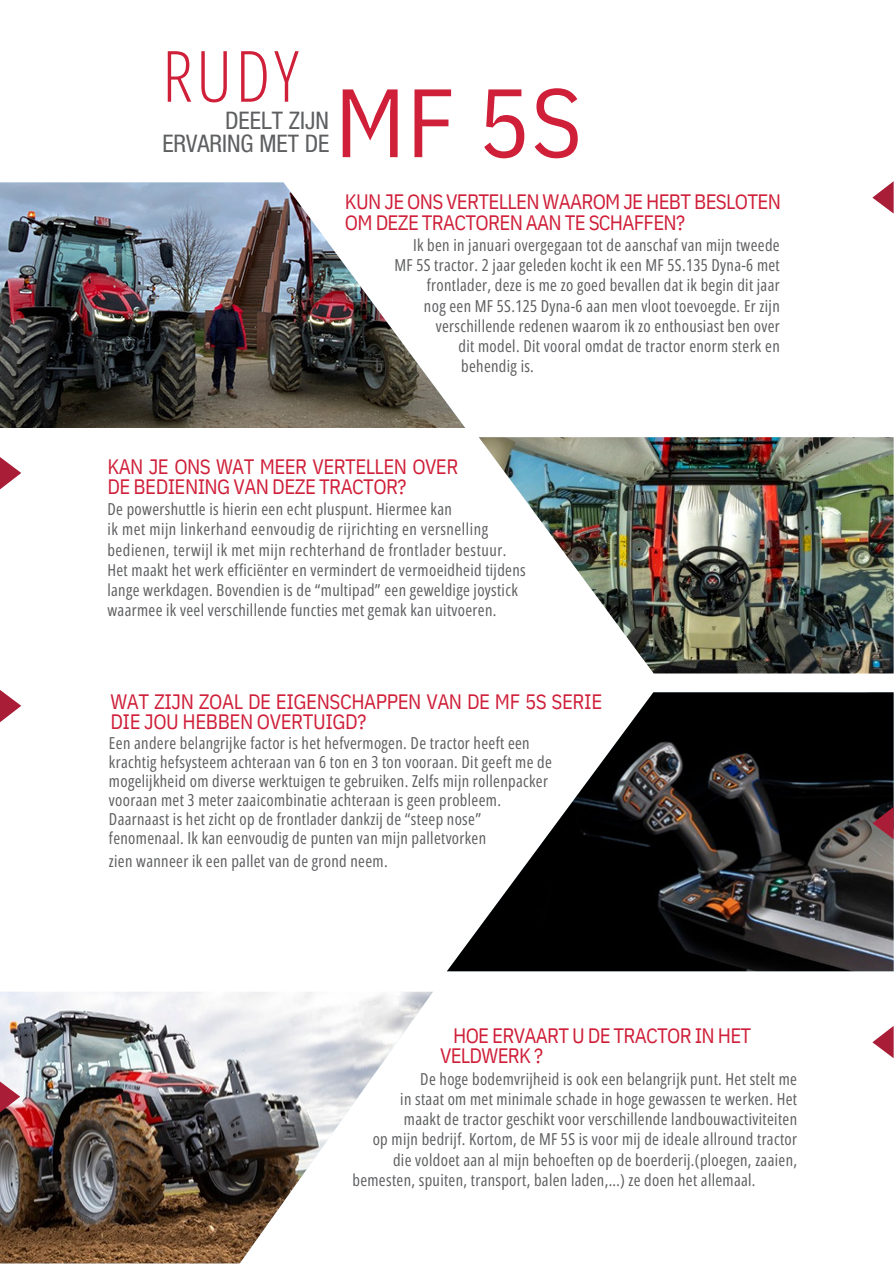
<style>
.page{position:relative;width:894px;height:1264px;background:#fff}
.page>*{position:absolute;margin:0;border:0;box-sizing:border-box;transform-origin:0 0}
.t1{font:96.9px "IBM Plex Sans Cond";color:#cf1f39}
.t2{font:300 70.8px "Open Sans Condensed";color:#cf1f39}
.t3{font:condensed 24.3px/23.7px "Helvetica Neue LT Pro";color:#5e5f61;text-align:right}
.t4{font:20.85px/20.2px "IBM Plex Sans Cond";letter-spacing:-.03em;color:#cf1f39}
.t5{font:16.5px/20.2px "Open Sans Condensed";letter-spacing:.02em;color:#5e5f61}
</style>
<div class="page">
<img style="left:0;top:991px;width:433px;height:272px">
<img style="left:447px;top:692px;width:446px;height:279px">
<img style="left:479px;top:437px;width:414px;height:236px">
<img style="left:0;top:182px;width:465px;height:246px">
<svg style="left:0;top:457px;width:21px;height:32px"></svg>
<svg style="left:0;top:690px;width:21px;height:32px"></svg>
<svg style="left:0;top:1081px;width:20px;height:31px"></svg>
<svg style="left:872px;top:181px;width:21px;height:32px"></svg>
<svg style="left:872px;top:806px;width:21px;height:33px"></svg>
<svg style="left:872px;top:1026px;width:21px;height:32px"></svg>
<p class="t2" style="left:162px;top:26px;width:138px">RUDY</p>
<p class="t3" style="left:162px;top:112px;width:168px">DEELT ZIJN<br>ERVARING MET DE</p>
<p class="t1" style="left:334px;top:58px;width:249px">MF 5S</p>
<p class="t4" style="left:345px;top:191px;width:437px">KUN JE ONS VERTELLEN WAAROM JE HEBT BESLOTEN<br>OM DEZE TRACTOREN AAN TE SCHAFFEN?</p>
<h3 class="t5" style="left:394px;top:234px;width:387px;text-align:right">Ik ben in januari overgegaan tot de aanschaf van mijn tweede<br>MF 5S tractor. 2 jaar geleden kocht ik een MF 5S.135 Dyna-6 met frontlader, deze is me zo goed bevallen dat ik begin dit jaar</h3>
<p class="t5" style="left:424px;top:295px;width:357px;text-align:right">nog een MF 5S.125 Dyna-6 aan men vloot toevoegde. Er zijn verschillende redenen waarom ik zo enthousiast ben over</p>
<p class="t5" style="left:458px;top:336px;width:322px">dit model. Dit vooral omdat de tractor enorm sterk en</p>
<p class="t5" style="left:375px;top:356px;width:9px">b</p>
<p class="t5" style="left:461px;top:356px;width:74px">behendig is.</p>
<p class="t4" style="left:107px;top:456px;width:352px">KAN JE ONS WAT MEER VERTELLEN OVER<br>DE BEDIENING VAN DEZE TRACTOR?</p>
<p class="t5" style="left:107px;top:498px;width:346px">De powershuttle is hierin een echt pluspunt. Hiermee kan</p>
<h3 class="t5" style="left:107px;top:519px;width:400px">ik met mijn linkerhand eenvoudig de rijrichting en versnelling bedienen, terwijl ik met mijn rechterhand de frontlader bestuur.</h3>
<p class="t5" style="left:107px;top:559px;width:419px">Het maakt het werk efficiënter en vermindert de vermoeidheid tijdens lange werkdagen. Bovendien is de “multipad” een geweldige joystick waarmee ik veel verschillende functies met gemak kan uitvoeren.</p>
<p class="t4" style="left:110px;top:691px;width:493px">WAT ZIJN ZOAL DE EIGENSCHAPPEN VAN DE MF 5S SERIE<br>DIE JOU HEBBEN OVERTUIGD?</p>
<p class="t5" style="left:109px;top:732px;width:444px;line-height:19.2px">Een andere belangrijke factor is het hefvermogen. De tractor heeft een krachtig hefsysteem achteraan van 6 ton en 3 ton vooraan. Dit geeft me de mogelijkheid om diverse werktuigen te gebruiken. Zelfs mijn rollenpacker vooraan met 3 meter zaaicombinatie achteraan is geen probleem.<br>Daarnaast is het zicht op de frontlader dankzij de “steep nose” fenomenaal. Ik kan eenvoudig de punten van mijn palletvorken</p>
<p class="t5" style="left:109px;top:850px;width:280px">zien wanneer ik een pallet van de grond neem.</p>
<p class="t4" style="left:440px;top:1025px;width:313px;text-indent:13px">HOE ERVAART U DE TRACTOR IN HET<br>VELDWERK ?</p>
<p class="t5" style="left:420px;top:1068px;width:378px">De hoge bodemvrijheid is ook een belangrijk punt. Het stelt me</p>
<h3 class="t5" style="left:400px;top:1088px;width:398px">in staat om met minimale schade in hoge gewassen te werken. Het</h3>
<p class="t5" style="left:404px;top:1108px;width:394px">maakt de tractor geschikt voor verschillende landbouwactiviteiten</p>
<p class="t5" style="left:372px;top:1128px;width:426px">op mijn bedrijf. Kortom, de MF 5S is voor mij de ideale allround tractor</p>
<p class="t5" style="left:393px;top:1149px;width:405px">die voldoet aan al mijn behoeften op de boerderij.(ploegen, zaaien,</p>
<p class="t5" style="left:352px;top:1169px;width:404px">bemesten, spuiten, transport, balen laden,…) ze doen het allemaal.</p>
</div>
